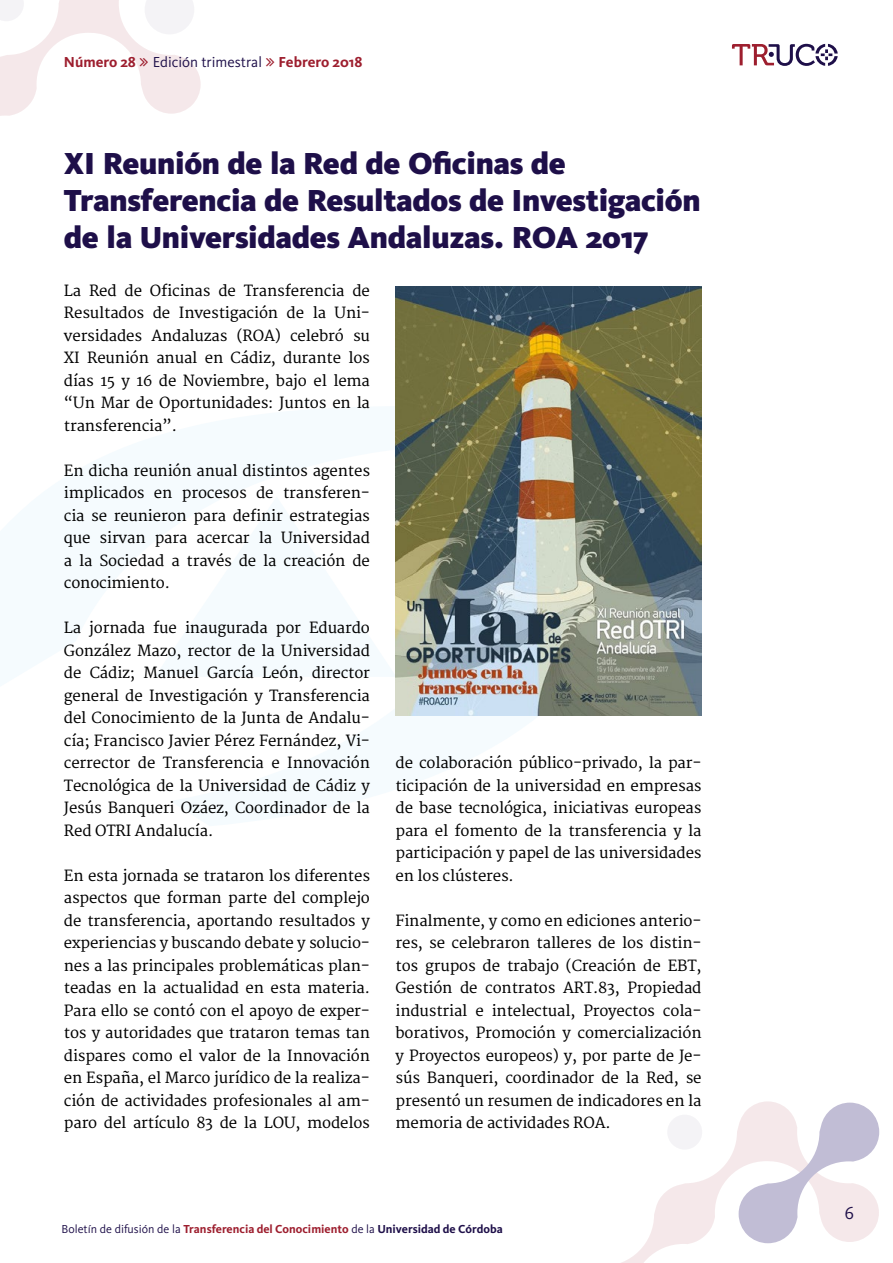
<style>
.page{position:relative;width:893px;height:1263px;background:#fff}
.page>*{position:absolute;margin:0;border:0;box-sizing:border-box;transform-origin:0 0}
.t1{font:900 31.5px/37.2px "Kievit OT";letter-spacing:-.01em;color:#1e0f49}
.t2{font:18px "Kievit OT";color:#1e0f49}
.t3{font:15px/22.5px "Merriweather";letter-spacing:-.01em;color:#000;text-align:justify}
.t4{font:700 15px "Kievit OT";color:#9d1e2e}
.t5{font:700 12px "Kievit OT";color:#9d1e2e}
.s1{font-weight:400;color:#1e0f49}
.s2{color:#1e0f49}
</style>
<div class="page">
<svg style="left:621px;top:1101px;width:150px;height:162px"></svg>
<svg style="left:739px;top:1102px;width:140px;height:141px"></svg>
<svg style="left:732px;top:44px;width:106px;height:22px"></svg>
<img style="left:395px;top:287px;width:307px;height:428px">
<svg style="left:0;top:0;width:201px;height:116px"></svg>
<p class="t4" style="left:64px;top:53px;width:300px">Número 28 <span class="s1">Edición trimestral</span> Febrero 2018</p>
<h1 class="t1" style="left:64px;top:144px;width:638px">XI Reunión de la Red de Oficinas de<br>Transferencia de Resultados de Investigación de la Universidades Andaluzas. ROA 2017</h1>
<p class="t3" style="left:64px;top:280px;width:308px">La Red de Oficinas de Transferencia de Resultados de Investigación de la Uni&shy;versidades Andaluzas (ROA) celebró su XI Reunión anual en Cádiz, durante los días 15 y 16 de Noviembre, bajo el lema “Un Mar de Oportunidades: Juntos en la transferencia”.</p>
<p class="t3" style="left:64px;top:460px;width:308px">En dicha reunión anual distintos agentes implicados en procesos de transferen&shy;cia se reunieron para definir estrategias que sirvan para acercar la Universidad a la Sociedad a través de la creación de conocimiento.</p>
<p class="t3" style="left:64px;top:617px;width:308px">La jornada fue inaugurada por Eduardo González Mazo, rector de la Universidad de Cádiz; Manuel García León, director general de Investigación y Transferencia del Conocimiento de la Junta de Andalu&shy;cía; Francisco Javier Pérez Fernández, Vi&shy;cerrector de Transferencia e Innovación Tecnológica de la Universidad de Cádiz y Jesús Banqueri Ozáez, Coordinador de la Red OTRI Andalucía.</p>
<p class="t3" style="left:64px;top:865px;width:308px">En esta jornada se trataron los diferentes aspectos que forman parte del complejo de transferencia, aportando resultados y experiencias y buscando debate y solucio&shy;nes a las principales problemáticas plan&shy;teadas en la actualidad en esta materia.<br>Para ello se contó con el apoyo de exper&shy;tos y autoridades que trataron temas tan dispares como el valor de la Innovación en España, el Marco jurídico de la realiza&shy;ción de actividades profesionales al am&shy;paro del artículo 83 de la LOU, modelos</p>
<p class="t3" style="left:395px;top:752px;width:308px">de colaboración público-privado, la par&shy;ticipación de la universidad en empresas de base tecnológica, iniciativas europeas para el fomento de la transferencia y la participación y papel de las universidades en los clústeres.</p>
<p class="t3" style="left:395px;top:910px;width:308px">Finalmente, y como en ediciones anterio&shy;res, se celebraron talleres de los distin&shy;tos grupos de trabajo (Creación de EBT, Gestión de contratos ART.83, Propiedad industrial e intelectual, Proyectos cola&shy;borativos, Promoción y comercialización y Proyectos europeos) y, por parte de Je&shy;sús Banqueri, coordinador de la Red, se presentó un resumen de indicadores en la memoria de actividades ROA.</p>
<p class="t5" style="left:62px;top:1222px;width:443px"><span class="s1">Boletín de difusión de la</span> Transferencia del Conocimiento <span class="s1">de la</span> <span class="s2">Universidad de Córdoba</span></p>
<p class="t2" style="left:845px;top:1202px;width:11px">6</p>
</div>
